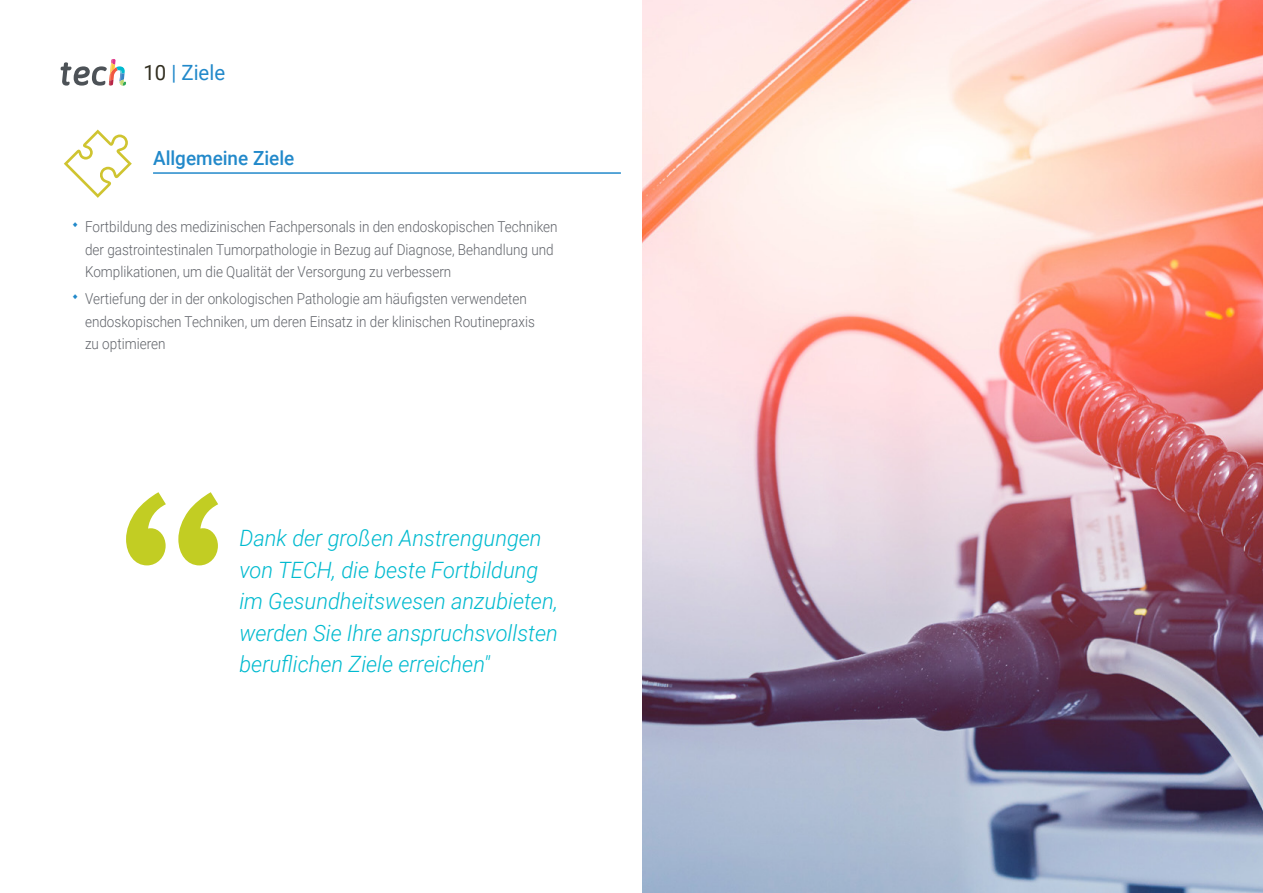
<style>
.page{position:relative;width:1263px;height:893px;background:#fff}
.page>*{position:absolute;margin:0;border:0;box-sizing:border-box;transform-origin:0 0}
.t1{font:italic 300 22.5px/31.5px "Roboto";color:#00bacf}
.t2{font:21px "Roboto";color:#2289ca}
.t3{font:500 19.5px "Roboto";color:#2289ca}
.t4{font:300 15px/22.5px "Roboto";color:#61646a;scale:.9 1}
.s1{color:#312e20}
</style>
<div class="page">
<hr style="left:153px;top:173px;width:468px;height:1px;background:#2289ca">
<svg style="left:64px;top:130px;width:68px;height:68px"></svg>
<svg style="left:61px;top:59px;width:65px;height:27px"></svg>
<img style="left:642px;top:0;width:621px;height:893px">
<svg style="left:126px;top:492px;width:92px;height:73px"></svg>
<h2 class="t2" style="left:144px;top:57px;width:83px"><span class="s1">10</span> | Ziele</h2>
<h3 class="t3" style="left:153px;top:144px;width:143px">Allgemeine Ziele</h3>
<p class="t4" style="left:85px;top:215px;width:527px">Fortbildung des medizinischen Fachpersonals in den endoskopischen Techniken der gastrointestinalen Tumorpathologie in Bezug auf Diagnose, Behandlung und<br>Komplikationen, um die Qualität der Versorgung zu verbessern</p>
<p class="t4" style="left:85px;top:287px;width:501px">Vertiefung der in der onkologischen Pathologie am häufigsten verwendeten endoskopischen Techniken, um deren Einsatz in der klinischen Routinepraxis zu optimieren</p>
<h1 class="t1" style="left:239px;top:521px;width:320px">Dank der großen Anstrengungen von TECH, die beste Fortbildung im Gesundheitswesen anzubieten, werden Sie Ihre anspruchsvollsten beruflichen Ziele erreichen"</h1>
</div>
